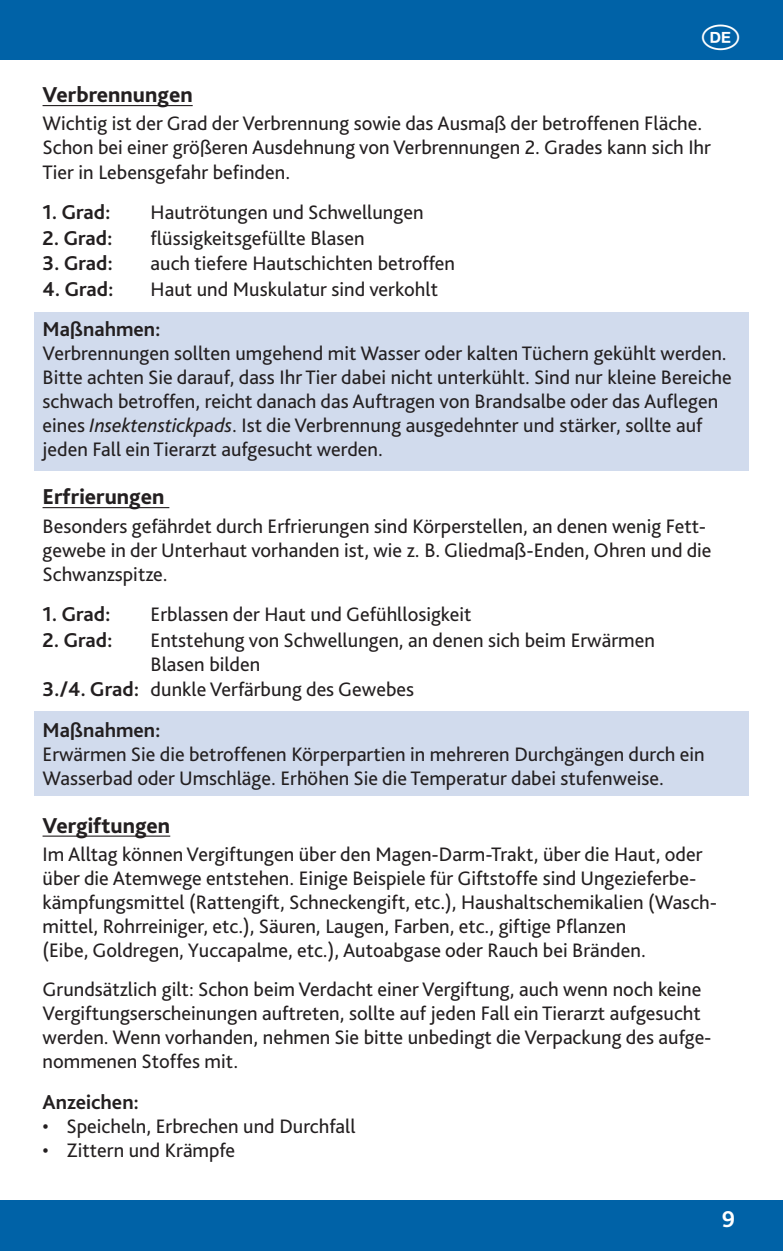
<style>
.page{position:relative;width:783px;height:1251px;background:#fff}
.page>*{position:absolute;margin:0;border:0;box-sizing:border-box;transform-origin:0 0}
.t1{font:30px "Natrix";color:#fff}
.t2{font:700 24px "Bliss Pro";color:#fff}
.t3{font:800 22.5px "Bliss Pro";color:#231f20}
.t4{font:700 21px "Bliss Pro";color:#231f20}
.t5{font:20.4px/24px "Bliss Pro";color:#231f20}
.s1{font-style:italic}
.s2{font-weight:700;font-size:21px}
</style>
<div class="page">
<div style="left:0;top:1199px;width:782px;height:51px;background:#0062a7"></div>
<div style="left:0;top:0;width:782px;height:60px;background:#0062a7"></div>
<div style="left:34px;top:711px;width:714px;height:84px;background:#d1dbed"></div>
<div style="left:34px;top:312px;width:714px;height:158px;background:#d1dbed"></div>
<hr style="left:43px;top:105px;width:150px;height:1px;background:#231f20">
<hr style="left:43px;top:507px;width:126px;height:1px;background:#231f20">
<hr style="left:43px;top:835px;width:127px;height:1px;background:#231f20">
<h1 class="t1" style="left:702px;top:20px;width:40px">D</h1>
<p class="t3" style="left:43px;top:81px;width:152px">Verbrennungen</p>
<p class="t5" style="left:43px;top:111px;width:669px">Wichtig ist der Grad der Verbrennung sowie das Ausmaß der betroffenen Fläche.<br>Schon bei einer größeren Ausdehnung von Verbrennungen 2. Grades kann sich Ihr<br>Tier in Lebensgefahr befinden.</p>
<p class="t4" style="left:43px;top:199px;width:70px">1. Grad:</p>
<p class="t5" style="left:151px;top:200px;width:274px">Hautrötungen und Schwellungen</p>
<p class="t4" style="left:43px;top:224px;width:72px">2. Grad:</p>
<p class="t5" style="left:151px;top:225px;width:215px">flüssigkeitsgefüllte Blasen</p>
<p class="t4" style="left:43px;top:250px;width:72px">3. Grad:</p>
<p class="t5" style="left:151px;top:251px;width:306px">auch tiefere Hautschichten betroffen</p>
<p class="t4" style="left:43px;top:275px;width:73px">4. Grad:</p>
<p class="t5" style="left:151px;top:276px;width:289px">Haut und Muskulatur sind verkohlt</p>
<p class="t4" style="left:43px;top:316px;width:120px">Maßnahmen:</p>
<p class="t5" style="left:43px;top:341px;width:690px">Verbrennungen sollten umgehend mit Wasser oder kalten Tüchern gekühlt werden.<br>Bitte achten Sie darauf, dass Ihr Tier dabei nicht unterkühlt. Sind nur kleine Bereiche schwach betroffen, reicht danach das Auftragen von Brandsalbe oder das Auflegen eines <span class="s1">Insektenstickpads</span>. Ist die Verbrennung ausgedehnter und stärker, sollte auf jeden Fall ein Tierarzt aufgesucht werden.</p>
<p class="t3" style="left:43px;top:482px;width:123px">Erfrierungen</p>
<p class="t5" style="left:43px;top:513px;width:670px">Besonders gefährdet durch Erfrierungen sind Körperstellen, an denen wenig Fett&shy;gewebe in der Unterhaut vorhanden ist, wie z. B. Gliedmaß-Enden, Ohren und die<br>Schwanzspitze.</p>
<p class="t4" style="left:43px;top:601px;width:70px">1. Grad:</p>
<p class="t5" style="left:151px;top:601px;width:322px">Erblassen der Haut und Gefühllosigkeit</p>
<p class="t4" style="left:43px;top:626px;width:72px">2. Grad:</p>
<p class="t5" style="left:151px;top:627px;width:505px">Entstehung von Schwellungen, an denen sich beim Erwärmen</p>
<p class="t5" style="left:151px;top:651px;width:111px">Blasen bilden</p>
<p class="t5" style="left:43px;top:676px;width:373px"><span class="s2">3./4. Grad:</span> dunkle Verfärbung des Gewebes</p>
<p class="t4" style="left:43px;top:716px;width:120px">Maßnahmen:</p>
<p class="t5" style="left:43px;top:741px;width:663px">Erwärmen Sie die betroffenen Körperpartien in mehreren Durchgängen durch ein<br>Wasserbad oder Umschläge. Erhöhen Sie die Temperatur dabei stufenweise.</p>
<p class="t3" style="left:43px;top:811px;width:129px">Vergiftungen</p>
<p class="t5" style="left:43px;top:841px;width:676px">Im Alltag können Vergiftungen über den Magen-Darm-Trakt, über die Haut, oder über die Atemwege entstehen. Einige Beispiele für Giftstoffe sind Ungezieferbe&shy;kämpfungsmittel (Rattengift, Schneckengift, etc.), Haushaltschemikalien (Wasch&shy;mittel, Rohrreiniger, etc.), Säuren, Laugen, Farben, etc., giftige Pflanzen<br>(Eibe, Goldregen, Yuccapalme, etc.), Autoabgase oder Rauch bei Bränden.</p>
<p class="t5" style="left:43px;top:976px;width:670px">Grundsätzlich gilt: Schon beim Verdacht einer Vergiftung, auch wenn noch keine Vergiftungserscheinungen auftreten, sollte auf jeden Fall ein Tierarzt aufgesucht werden. Wenn vorhanden, nehmen Sie bitte unbedingt die Verpackung des aufge&shy;nommenen Stoffes mit.</p>
<p class="t4" style="left:43px;top:1088px;width:98px">Anzeichen:</p>
<p class="t5" style="left:43px;top:1113px;width:314px">• Speicheln, Erbrechen und Durchfall</p>
<p class="t5" style="left:43px;top:1137px;width:194px">• Zittern und Krämpfe</p>
<p class="t2" style="left:721px;top:1203px;width:15px">9</p>
</div>
